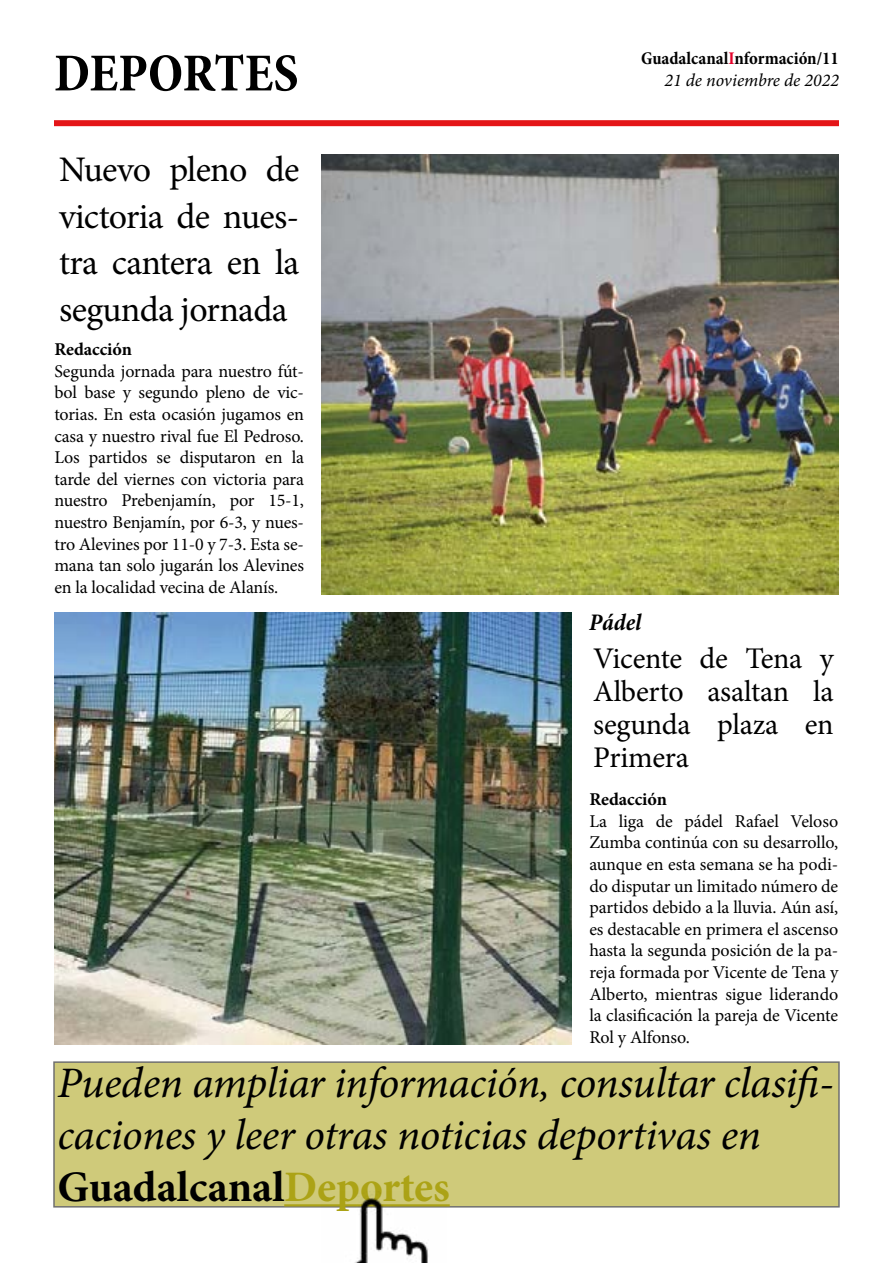
<style>
.page{position:relative;width:893px;height:1263px;background:#fff}
.page>*{position:absolute;margin:0;border:0;box-sizing:border-box;transform-origin:0 0}
.t1{font:700 condensed 54px "Minion Pro";color:#000}
.t2{font:italic 43.5px/52.2px "Minion Pro";letter-spacing:-.01em;color:#000}
.t3{font:36px/46.5px "Minion Pro";letter-spacing:-.02em;color:#000;text-align:justify}
.t4{font:30px/33px "Minion Pro";letter-spacing:-.01em;color:#000;text-align:justify}
.t5{font:italic 700 condensed 24px "Minion Pro";color:#000}
.t6{font:18px/21.6px "Minion Pro";letter-spacing:-.01em;color:#000;text-align:justify}
.t7{font:700 condensed 18px/21.6px "Minion Pro";color:#000;text-align:right}
.t8{font:700 18px "Minion Pro";letter-spacing:-.005em;color:#000}
.s1{color:#e4032b}
.s2{font-weight:400;font-style:italic;font-stretch:normal}
.s3{font-weight:700;font-style:normal}
.s4{font-weight:700;font-style:normal;color:#aca316}
</style>
<div class="page">
<div style="left:54px;top:120px;width:785px;height:6px;background:#e41518"></div>
<div style="left:53px;top:1061px;width:787px;height:146px;background:#cfca7a"></div>
<hr style="left:284px;top:1204px;width:166px;height:2px;background:#aca316">
<img style="left:55px;top:612px;width:516px;height:432px">
<img style="left:322px;top:155px;width:517px;height:439px">
<img style="left:322px;top:1198px;width:125px;height:65px">
<h1 class="t1" style="left:54px;top:36px;width:246px">DEPORTES</h1>
<p class="t7" style="left:641px;top:48px;width:199px">Guadalcanal<span class="s1">I</span>nformación/11<br><span class="s2">21 de noviembre de 2022</span></p>
<h3 class="t3" style="left:59px;top:146px;width:242px">Nuevo pleno de victoria de nues&shy;tra cantera en la segunda jornada</h3>
<p class="t8" style="left:54px;top:337px;width:79px">Redacción</p>
<p class="t6" style="left:54px;top:360px;width:251px">Segunda jornada para nuestro fút&shy;bol base y segundo pleno de vic&shy;torias. En esta ocasión jugamos en casa y nuestro rival fue El Pedroso.<br>Los partidos se disputaron en la tarde del viernes con victoria para nuestro Prebenjamín, por 15-1, nuestro Benjamín, por 6-3, y nues&shy;tro Alevines por 11-0 y 7-3. Esta se&shy;mana tan solo jugarán los Alevines en la localidad vecina de Alanís.</p>
<h3 class="t5" style="left:589px;top:605px;width:54px">Pádel</h3>
<h3 class="t4" style="left:593px;top:642px;width:242px">Vicente de Tena y Alberto asaltan la segunda plaza en Primera</h3>
<p class="t8" style="left:589px;top:787px;width:79px">Redacción</p>
<p class="t6" style="left:589px;top:810px;width:250px">La liga de pádel Rafael Veloso Zumba continúa con su desarrollo, aunque en esta semana se ha podi&shy;do disputar un limitado número de partidos debido a la lluvia. Aún así, es destacable en primera el ascenso hasta la segunda posición de la pa&shy;reja formada por Vicente de Tena y Alberto, mientras sigue liderando la clasificación la pareja de Vicente Rol y Alfonso.</p>
<h2 class="t2" style="left:58px;top:1056px;width:778px">Pueden ampliar información, consultar clasifi&shy;caciones y leer otras noticias deportivas en<br><span class="s3">Guadalcanal</span><span class="s4">Deportes</span></h2>
</div>
